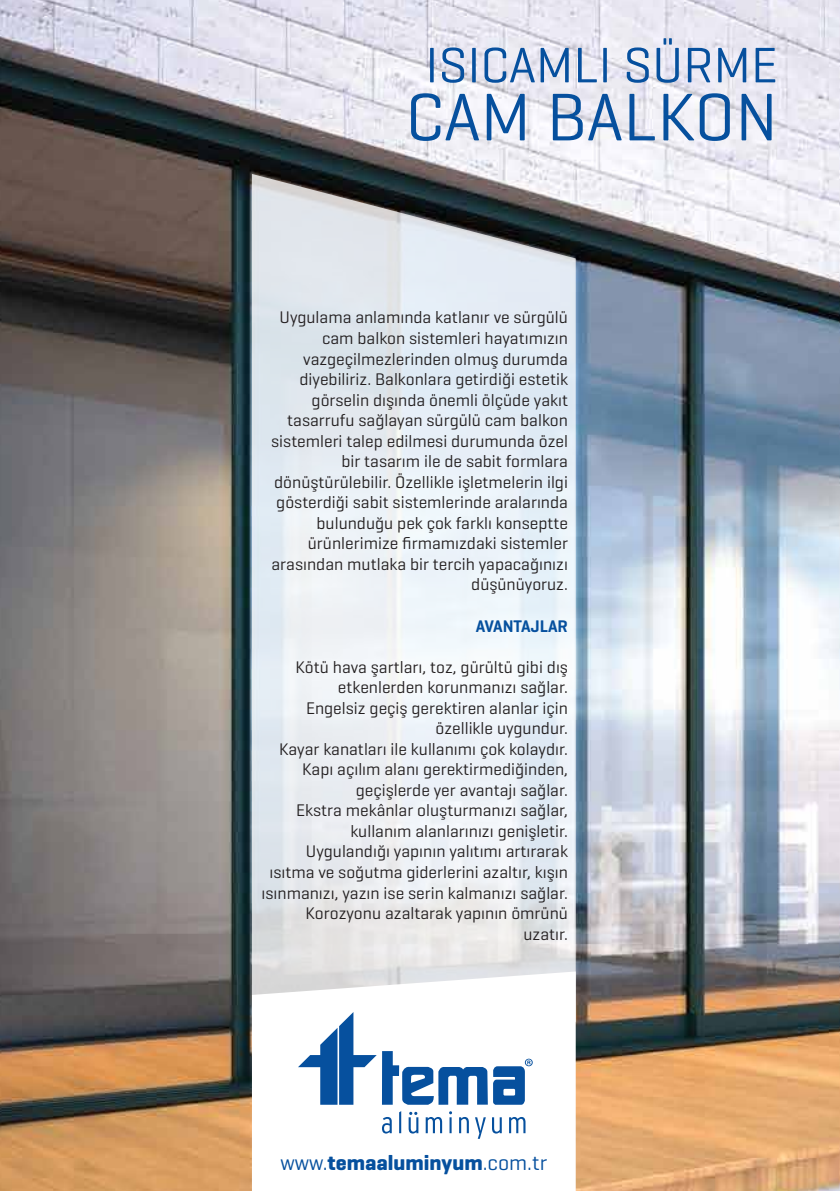
<style>
.page{position:relative;width:840px;height:1191px;background:#fff}
.page>*{position:absolute;margin:0;border:0;box-sizing:border-box;transform-origin:0 0}
.t1{font:68.4px "Geogrotesque";color:#06509e}
.t2{font:50.8px "Geogrotesque";color:#06509e}
.t3{font:700 21.6px "Geogrotesque";color:#06509e}
.t4{font:17.2px/20.6px "Geogrotesque";color:#231f20;text-align:right}
.t5{font:600 17.2px "Geogrotesque";color:#06509e}
.s1{font-weight:400}
</style>
<div class="page">
<img style="left:0;top:0;width:839px;height:1191px">
<svg style="left:252px;top:174px;width:323px;height:797px;fill:#e6ecf4"></svg>
<svg style="left:252px;top:971px;width:323px;height:220px"></svg>
<svg style="left:382px;top:1117px;width:9px;height:16px"></svg>
<svg style="left:399px;top:1111px;width:2px;height:22px"></svg>
<svg style="left:408px;top:1111px;width:10px;height:22px"></svg>
<svg style="left:425px;top:1117px;width:17px;height:16px"></svg>
<svg style="left:449px;top:1111px;width:3px;height:22px"></svg>
<svg style="left:459px;top:1117px;width:9px;height:16px"></svg>
<svg style="left:474px;top:1117px;width:11px;height:21px"></svg>
<svg style="left:491px;top:1117px;width:10px;height:16px"></svg>
<svg style="left:509px;top:1117px;width:16px;height:16px"></svg>
<svg style="left:382px;top:1051px;width:150px;height:53px"></svg>
<svg style="left:298px;top:1012px;width:78px;height:92px"></svg>
<h2 class="t2" style="left:425px;top:33px;width:354px">ISICAMLI SÜRME</h2>
<h1 class="t1" style="left:405px;top:74px;width:373px">CAM BALKON</h1>
<p class="t4" style="left:271px;top:307px;width:298px">Uygulama anlamında katlanır ve sürgülü cam balkon sistemleri hayatımızın vazgeçilmezlerinden olmuş durumda diyebiliriz. Balkonlara getirdiği estetik görselin dışında önemli ölçüde yakıt tasarrufu sağlayan sürgülü cam balkon sistemleri talep edilmesi durumunda özel bir tasarım ile de sabit formlara dönüştürülebilir. Özellikle işletmelerin ilgi gösterdiği sabit sistemlerinde aralarında bulunduğu pek çok farklı konseptte ürünlerimize firmamızdaki sistemler arasından mutlaka bir tercih yapacağınızı düşünüyoruz.</p>
<p class="t5" style="left:475px;top:615px;width:94px">AVANTAJLAR</p>
<p class="t4" style="left:261px;top:656px;width:308px">Kötü hava şartları, toz, gürültü gibi dış etkenlerden korunmanızı sağlar.<br>Engelsiz geçiş gerektiren alanlar için özellikle uygundur.<br>Kayar kanatları ile kullanımı çok kolaydır.<br>Kapı açılım alanı gerektirmediğinden, geçişlerde yer avantajı sağlar.<br>Ekstra mekânlar oluşturmanızı sağlar, kullanım alanlarınızı genişletir.<br>Uygulandığı yapının yalıtımı artırarak ısıtma ve soğutma giderlerini azaltır, kışın ısınmanızı, yazın ise serin kalmanızı sağlar.<br>Korozyonu azaltarak yapının ömrünü uzatır.</p>
<p class="t3" style="left:280px;top:1148px;width:268px"><span class="s1">www.</span>temaaluminyum<span class="s1">.com.tr</span></p>
</div>
